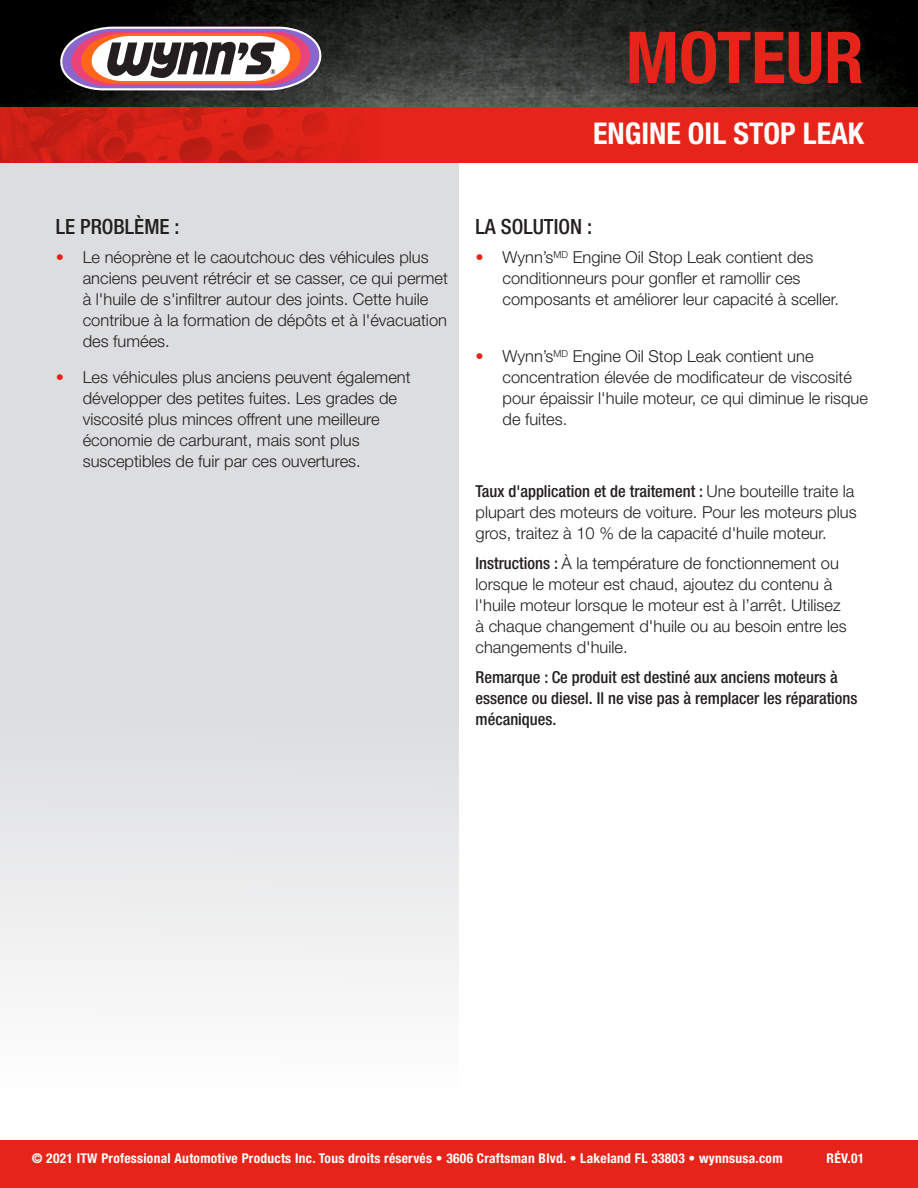
<style>
.page{position:relative;width:918px;height:1188px;background:#fff}
.page>*{position:absolute;margin:0;border:0;box-sizing:border-box;transform-origin:0 0}
.t1{font:700 condensed 71.55px "Helvetica Neue LT Std";color:#e72419}
.t2{font:700 condensed 30px "Helvetica Neue LT Std";color:#fff}
.t3{font:500 condensed 21px "Helvetica Neue LT Std";color:#231f20}
.t4{font:300 16.5px/21px "Helvetica Neue LT Std";color:#231f20}
.t5{font:500 condensed 16.5px/21px "Helvetica Neue LT Std";color:#231f20}
.t6{font:700 condensed 13.5px "Helvetica Neue LT Std";letter-spacing:.02em;color:#fff}
.s1{color:#e72419}
.s2{font-weight:500;font-stretch:condensed}
</style>
<div class="page">
<img style="left:0;top:0;width:918px;height:108px">
<svg style="left:59px;top:27px;width:263px;height:63px"></svg>
<div style="left:0;top:163px;width:459px;height:977px;background:linear-gradient(to bottom,#d3d4d7,#f6f6f7)"></div>
<div style="left:0;top:1140px;width:918px;height:48px;background:#e72419"></div>
<div style="left:0;top:108px;width:918px;height:55px;background:#e72419"></div>
<img style="left:0;top:108px;width:356px;height:55px">
<p class="t1" style="left:626px;top:14px;width:240px">MOTEUR</p>
<p class="t3" style="left:56px;top:214px;width:125px">LE PROBLÈME :</p>
<p class="t4" style="left:83px;top:247px;width:367px;text-indent:-27px"><span class="s1">•</span> Le néoprène et le caoutchouc des véhicules plus anciens peuvent rétrécir et se casser, ce qui permet à l'huile de s'infiltrer autour des joints. Cette huile contribue à la formation de dépôts et à l'évacuation des fumées.</p>
<p class="t4" style="left:83px;top:367px;width:329px;text-indent:-27px"><span class="s1">•</span> Les véhicules plus anciens peuvent également développer des petites fuites. Les grades de viscosité plus minces offrent une meilleure économie de carburant, mais sont plus susceptibles de fuir par ces ouvertures.</p>
<p class="t2" style="left:593px;top:116px;width:272px">ENGINE OIL STOP LEAK</p>
<p class="t3" style="left:476px;top:214px;width:118px">LA SOLUTION :</p>
<p class="t4" style="left:503px;top:247px;width:338px;text-indent:-27px"><span class="s1">•</span> Wynn’s<sup>MD</sup> Engine Oil Stop Leak contient des conditionneurs pour gonfler et ramollir ces composants et améliorer leur capacité à sceller.</p>
<p class="t4" style="left:503px;top:346px;width:367px;text-indent:-27px"><span class="s1">•</span> Wynn’s<sup>MD</sup> Engine Oil Stop Leak contient une concentration élevée de modificateur de viscosité pour épaissir l'huile moteur, ce qui diminue le risque de fuites.</p>
<p class="t4" style="left:476px;top:481px;width:383px"><span class="s2">Taux d'application et de traitement :</span> Une bouteille traite la plupart des moteurs de voiture. Pour les moteurs plus gros, traitez à 10 % de la capacité d'huile moteur.</p>
<p class="t4" style="left:476px;top:552px;width:373px"><span class="s2">Instructions :</span> À la température de fonctionnement ou lorsque le moteur est chaud, ajoutez du contenu à l'huile moteur lorsque le moteur est à l’arrêt. Utilisez à chaque changement d'huile ou au besoin entre les changements d'huile.</p>
<p class="t5" style="left:476px;top:666px;width:384px">Remarque : Ce produit est destiné aux anciens moteurs à essence ou diesel. Il ne vise pas à remplacer les réparations mécaniques.</p>
<p class="t6" style="left:32px;top:1150px;width:752px">© 2021 ITW Professional Automotive Products Inc. Tous droits réservés • 3606 Craftsman Blvd. • Lakeland FL 33803 • wynnsusa.com</p>
<p class="t6" style="left:827px;top:1150px;width:39px">RÉV.01</p>
</div>
